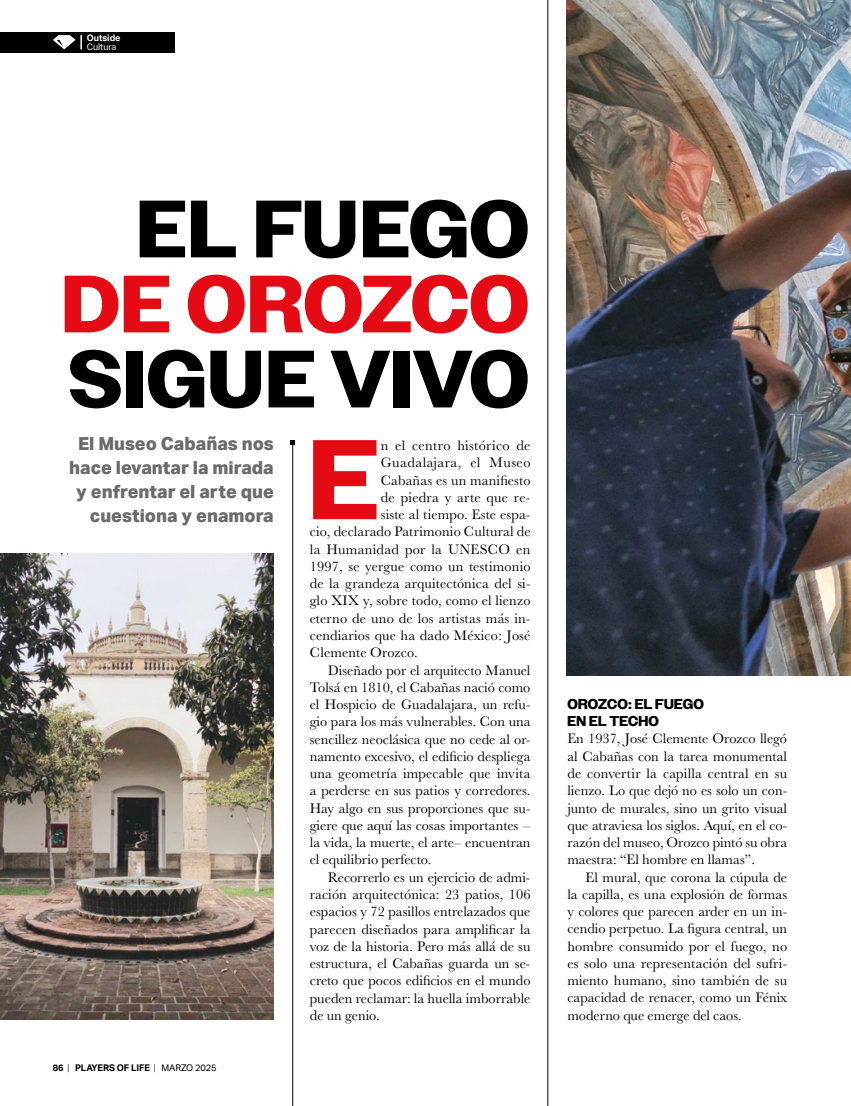
<style>
.page{position:relative;width:851px;height:1106px;background:#fff}
.page>*{position:absolute;margin:0;border:0;box-sizing:border-box;transform-origin:0 0}
.t1{font:700 112.8px "Owners";color:#e50b14}
.t2{font:700 81px "Owners Text";letter-spacing:-.03em;color:#000}
.t3{font:700 81px "Owners Text";letter-spacing:-.035em;color:#e50b14}
.t4{font:800 18px/24px "Aktiv Grotesk";color:#6a6c6c;text-align:right}
.t5{font:14.25px/17.2px "Baskerville URW";color:#000;text-align:justify}
.t6{font:14.25px "Baskerville URW";letter-spacing:.02em;color:#000}
.t7{font:700 14.25px/17.2px "Owners";letter-spacing:.02em;color:#000}
.t8{font:14.25px "Baskerville URW";letter-spacing:.025em;color:#000}
.t9{font:14.25px "Baskerville URW";letter-spacing:.035em;color:#000}
.t10{font:700 9.15px "Aktiv Grotesk";letter-spacing:-.01em;color:#000}
.t11{font:700 9px "Aktiv Grotesk";color:#fff}
.t12{font:9px "Aktiv Grotesk";color:#fff}
.s1{font-weight:300}
.s2{font-weight:400}
</style>
<div class="page">
<div style="left:0;top:32px;width:174px;height:20px;background:#000"></div>
<svg style="left:53px;top:35px;width:29px;height:14px"></svg>
<img style="left:0;top:554px;width:274px;height:465px">
<hr style="left:547px;top:0;width:1px;height:1106px;background:#000">
<hr style="left:292px;top:442px;width:1px;height:664px;background:#000">
<svg style="left:290px;top:440px;width:5px;height:5px"></svg>
<img style="left:566px;top:0;width:284px;height:675px">
<p class="t11" style="left:87px;top:33px;width:35px">Outside</p>
<p class="t12" style="left:87px;top:42px;width:31px">Cultura</p>
<h2 class="t2" style="left:135px;top:178px;width:397px">EL FUEGO</h2>
<h2 class="t3" style="left:60px;top:253px;width:472px">DE OROZCO</h2>
<h2 class="t2" style="left:67px;top:328px;width:464px">SIGUE VIVO</h2>
<p class="t4" style="left:69px;top:432px;width:206px">El Museo Cabañas nos hace levantar la mirada y enfrentar el arte que cuestiona y enamora</p>
<h1 class="t1" style="left:310px;top:413px;width:70px">E</h1>
<p class="t8" style="left:381px;top:436px;width:151px">n el centro histórico de</p>
<p class="t9" style="left:381px;top:453px;width:151px">Guadalajara, el Museo</p>
<p class="t5" style="left:381px;top:471px;width:151px">Cabañas es un manifiesto</p>
<p class="t6" style="left:381px;top:487px;width:151px">de piedra y arte que re-</p>
<p class="t5" style="left:381px;top:505px;width:151px">siste al tiempo. Este espa-</p>
<p class="t5" style="left:310px;top:522px;width:222px">cio, declarado Patrimonio Cultural de</p>
<p class="t6" style="left:310px;top:539px;width:222px">la Humanidad por la UNESCO en</p>
<p class="t5" style="left:310px;top:557px;width:222px">1997, se yergue como un testimonio</p>
<p class="t5" style="left:310px;top:574px;width:222px">de la grandeza arquitectónica del si-</p>
<p class="t5" style="left:310px;top:591px;width:222px">glo XIX y, sobre todo, como el lienzo</p>
<p class="t5" style="left:310px;top:609px;width:222px">eterno de uno de los artistas más in-</p>
<p class="t5" style="left:310px;top:626px;width:222px">cendiarios que ha dado México: José</p>
<p class="t5" style="left:310px;top:643px;width:109px">Clemente Orozco.</p>
<p class="t5" style="left:328px;top:660px;width:204px">Diseñado por el arquitecto Manuel</p>
<p class="t5" style="left:310px;top:678px;width:222px">Tolsá en 1810, el Cabañas nació como</p>
<p class="t5" style="left:310px;top:695px;width:222px">el Hospicio de Guadalajara, un refu-</p>
<p class="t5" style="left:310px;top:712px;width:222px">gio para los más vulnerables. Con una</p>
<p class="t5" style="left:310px;top:729px;width:222px">sencillez neoclásica que no cede al or-</p>
<p class="t5" style="left:310px;top:747px;width:222px">namento excesivo, el edificio despliega</p>
<p class="t5" style="left:310px;top:764px;width:222px">una geometría impecable que invita</p>
<p class="t5" style="left:310px;top:781px;width:222px">a perderse en sus patios y corredores.</p>
<p class="t5" style="left:310px;top:799px;width:222px">Hay algo en sus proporciones que su-</p>
<p class="t5" style="left:310px;top:816px;width:222px">giere que aquí las cosas importantes –</p>
<p class="t5" style="left:310px;top:833px;width:222px">la vida, la muerte, el arte– encuentran</p>
<p class="t5" style="left:310px;top:850px;width:123px">el equilibrio perfecto.</p>
<p class="t5" style="left:328px;top:868px;width:204px">Recorrerlo es un ejercicio de admi-</p>
<p class="t5" style="left:310px;top:885px;width:222px">ración arquitectónica: 23 patios, 106</p>
<p class="t5" style="left:310px;top:902px;width:222px">espacios y 72 pasillos entrelazados que</p>
<p class="t5" style="left:310px;top:919px;width:222px">parecen diseñados para amplificar la</p>
<p class="t5" style="left:310px;top:937px;width:222px">voz de la historia. Pero más allá de su</p>
<p class="t5" style="left:310px;top:954px;width:222px">estructura, el Cabañas guarda un se-</p>
<p class="t5" style="left:310px;top:971px;width:222px">creto que pocos edificios en el mundo</p>
<p class="t5" style="left:310px;top:988px;width:222px">pueden reclamar: la huella imborrable</p>
<p class="t5" style="left:310px;top:1006px;width:71px">de un genio.</p>
<p class="t10" style="left:53px;top:1062px;width:165px">86 <span class="s1">|</span> PLAYERS OF LIFE <span class="s1">|</span> <span class="s2">MARZO 2025</span></p>
<p class="t7" style="left:567px;top:695px;width:138px">OROZCO: EL FUEGO<br>EN EL TECHO</p>
<p class="t5" style="left:567px;top:729px;width:221px">En 1937, José Clemente Orozco llegó al Cabañas con la tarea monumental de convertir la capilla central en su lienzo. Lo que dejó no es solo un con&shy;junto de murales, sino un grito visual que atraviesa los siglos. Aquí, en el co&shy;razón del museo, Orozco pintó su obra maestra: “El hombre en llamas”.</p>
<p class="t5" style="left:567px;top:867px;width:221px;text-indent:18px">El mural, que corona la cúpula de la capilla, es una explosión de formas y colores que parecen arder en un in&shy;cendio perpetuo. La figura central, un hombre consumido por el fuego, no es solo una representación del sufri&shy;miento humano, sino también de su capacidad de renacer, como un Fénix moderno que emerge del caos.</p>
</div>
